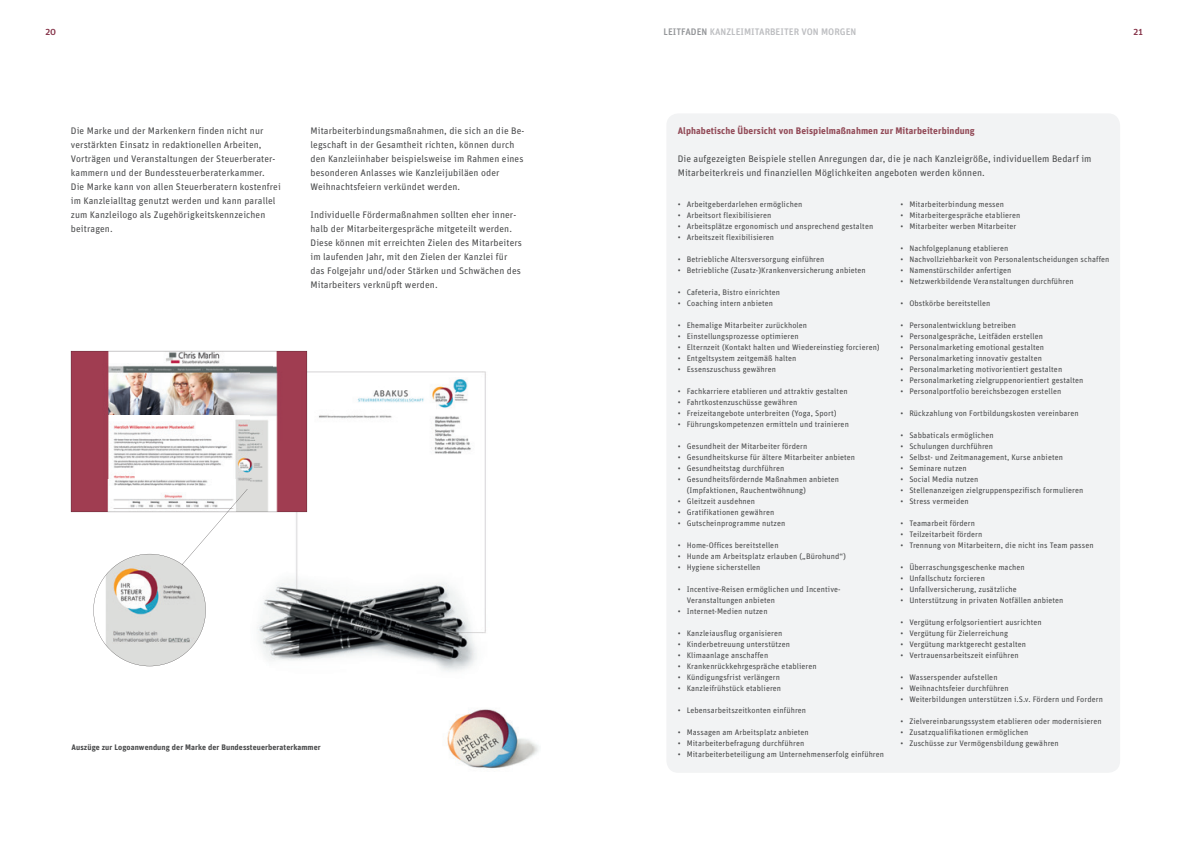
<style>
.page{position:relative;width:1191px;height:842px;background:#fff}
.page>*{position:absolute;margin:0;border:0;box-sizing:border-box;transform-origin:0 0}
.t1{font:9.5px/14px "Unit";letter-spacing:.01em;color:#4b4c4d}
.t2{font:700 9.5px "Unit";letter-spacing:.01em;color:#924a57}
.t3{font:500 9.5px "Unit";color:#bcbdc0}
.t4{font:500 9.5px "Unit";color:#843046}
.t5{font:8px/11px "Unit";letter-spacing:.01em;color:#4b4c4d}
.t6{font:700 8px "Unit";letter-spacing:.01em;color:#4b4c4d}
.s1{color:#939598}
</style>
<div class="page">
<div style="left:666px;top:113px;width:454px;height:660px;background:#f2f3f4;border-radius:12px"></div>
<img style="left:307px;top:371px;width:179px;height:301px">
<img style="left:447px;top:709px;width:92px;height:60px">
<svg style="left:71px;top:351px;width:236px;height:315px"></svg>
<p class="t4" style="left:45px;top:26px;width:12px">20</p>
<p class="t3" style="left:663px;top:26px;width:194px"><span class="s1">LEITFADEN</span> KANZLEIMITARBEITER VON MORGEN</p>
<p class="t4" style="left:1133px;top:26px;width:11px">21</p>
<p class="t1" style="left:71px;top:124px;width:211px">Die Marke und der Markenkern finden nicht nur verstärkten Einsatz in redaktionellen Arbeiten, Vorträgen und Veranstaltungen der Steuerberater&shy;kammern und der Bundessteuerberaterkammer.<br>Die Marke kann von allen Steuerberatern kostenfrei im Kanzleialltag genutzt werden und kann parallel zum Kanzleilogo als Zugehörigkeitskennzeichen beitragen.</p>
<p class="t1" style="left:310px;top:124px;width:215px">Mitarbeiterbindungsmaßnahmen, die sich an die Be&shy;legschaft in der Gesamtheit richten, können durch den Kanzleiinhaber beispielsweise im Rahmen eines besonderen Anlasses wie Kanzleijubiläen oder Weihnachtsfeiern verkündet werden.</p>
<p class="t1" style="left:310px;top:208px;width:213px">Individuelle Fördermaßnahmen sollten eher inner&shy;halb der Mitarbeitergespräche mitgeteilt werden.<br>Diese können mit erreichten Zielen des Mitarbeiters im laufenden Jahr, mit den Zielen der Kanzlei für das Folgejahr und/oder Stärken und Schwächen des Mitarbeiters verknüpft werden.</p>
<p class="t6" style="left:72px;top:742px;width:251px">Auszüge zur Logoanwendung der Marke der Bundessteuerberaterkammer</p>
<p class="t2" style="left:677px;top:125px;width:298px">Alphabetische Übersicht von Beispielmaßnahmen zur Mitarbeiterbindung</p>
<p class="t1" style="left:677px;top:152px;width:415px">Die aufgezeigten Beispiele stellen Anregungen dar, die je nach Kanzleigröße, individuellem Bedarf im<br>Mitarbeiterkreis und finanziellen Möglichkeiten angeboten werden können.</p>
<p class="t5" style="left:677px;top:199px;width:126px">• Arbeitgeberdarlehen ermöglichen</p>
<p class="t5" style="left:677px;top:210px;width:95px">• Arbeitsort flexibilisieren</p>
<p class="t5" style="left:677px;top:221px;width:197px">• Arbeitsplätze ergonomisch und ansprechend gestalten</p>
<p class="t5" style="left:677px;top:232px;width:98px">• Arbeitszeit flexibilisieren</p>
<p class="t5" style="left:677px;top:254px;width:148px">• Betriebliche Altersversorgung einführen</p>
<p class="t5" style="left:677px;top:265px;width:190px">• Betriebliche (Zusatz-)Krankenversicherung anbieten</p>
<p class="t5" style="left:677px;top:287px;width:104px">• Cafeteria, Bistro einrichten</p>
<p class="t5" style="left:677px;top:298px;width:97px">• Coaching intern anbieten</p>
<p class="t5" style="left:677px;top:320px;width:131px">• Ehemalige Mitarbeiter zurückholen</p>
<p class="t5" style="left:677px;top:331px;width:123px">• Einstellungsprozesse optimieren</p>
<p class="t5" style="left:677px;top:342px;width:204px">• Elternzeit (Kontakt halten und Wiedereinstieg forcieren)</p>
<p class="t5" style="left:677px;top:353px;width:120px">• Entgeltsystem zeitgemäß halten</p>
<p class="t5" style="left:677px;top:364px;width:100px">• Essenszuschuss gewähren</p>
<p class="t5" style="left:677px;top:386px;width:171px">• Fachkarriere etablieren und attraktiv gestalten</p>
<p class="t5" style="left:677px;top:397px;width:121px">• Fahrtkostenzuschüsse gewähren</p>
<p class="t5" style="left:677px;top:408px;width:161px">• Freizeitangebote unterbreiten (Yoga, Sport)</p>
<p class="t5" style="left:677px;top:419px;width:173px">• Führungskompetenzen ermitteln und trainieren</p>
<p class="t5" style="left:677px;top:441px;width:131px">• Gesundheit der Mitarbeiter fördern</p>
<p class="t5" style="left:677px;top:452px;width:179px">• Gesundheitskurse für ältere Mitarbeiter anbieten</p>
<p class="t5" style="left:677px;top:463px;width:108px">• Gesundheitstag durchführen</p>
<p class="t5" style="left:686px;top:474px;width:154px;text-indent:-9px">• Gesundheitsfördernde Maßnahmen anbieten (Impfaktionen, Rauchentwöhnung)</p>
<p class="t5" style="left:677px;top:496px;width:79px">• Gleitzeit ausdehnen</p>
<p class="t5" style="left:677px;top:507px;width:98px">• Gratifikationen gewähren</p>
<p class="t5" style="left:677px;top:518px;width:109px">• Gutscheinprogramme nutzen</p>
<p class="t5" style="left:677px;top:540px;width:102px">• Home-Offices bereitstellen</p>
<p class="t5" style="left:677px;top:551px;width:170px">• Hunde am Arbeitsplatz erlauben („Bürohund“)</p>
<p class="t5" style="left:677px;top:562px;width:84px">• Hygiene sicherstellen</p>
<p class="t5" style="left:686px;top:584px;width:155px;text-indent:-9px">• Incentive-Reisen ermöglichen und Incentive-<br>Veranstaltungen anbieten</p>
<p class="t5" style="left:677px;top:606px;width:91px">• Internet-Medien nutzen</p>
<p class="t5" style="left:677px;top:628px;width:106px">• Kanzleiausflug organisieren</p>
<p class="t5" style="left:677px;top:639px;width:114px">• Kinderbetreuung unterstützen</p>
<p class="t5" style="left:677px;top:650px;width:92px">• Klimaanlage anschaffen</p>
<p class="t5" style="left:677px;top:661px;width:141px">• Krankenrückkehrgespräche etablieren</p>
<p class="t5" style="left:677px;top:672px;width:104px">• Kündigungsfrist verlängern</p>
<p class="t5" style="left:677px;top:683px;width:105px">• Kanzleifrühstück etablieren</p>
<p class="t5" style="left:677px;top:705px;width:130px">• Lebensarbeitszeitkonten einführen</p>
<p class="t5" style="left:677px;top:727px;width:133px">• Massagen am Arbeitsplatz anbieten</p>
<p class="t5" style="left:677px;top:738px;width:128px">• Mitarbeiterbefragung durchführen</p>
<p class="t5" style="left:677px;top:749px;width:208px">• Mitarbeiterbeteiligung am Unternehmenserfolg einführen</p>
<p class="t5" style="left:900px;top:199px;width:105px">• Mitarbeiterbindung messen</p>
<p class="t5" style="left:900px;top:210px;width:122px">• Mitarbeitergespräche etablieren</p>
<p class="t5" style="left:900px;top:221px;width:117px">• Mitarbeiter werben Mitarbeiter</p>
<p class="t5" style="left:900px;top:243px;width:110px">• Nachfolgeplanung etablieren</p>
<p class="t5" style="left:900px;top:254px;width:210px">• Nachvollziehbarkeit von Personalentscheidungen schaffen</p>
<p class="t5" style="left:900px;top:265px;width:113px">• Namenstürschilder anfertigen</p>
<p class="t5" style="left:900px;top:276px;width:175px">• Netzwerkbildende Veranstaltungen durchführen</p>
<p class="t5" style="left:900px;top:298px;width:92px">• Obstkörbe bereitstellen</p>
<p class="t5" style="left:900px;top:320px;width:117px">• Personalentwicklung betreiben</p>
<p class="t5" style="left:900px;top:331px;width:144px">• Personalgespräche, Leitfäden erstellen</p>
<p class="t5" style="left:900px;top:342px;width:145px">• Personalmarketing emotional gestalten</p>
<p class="t5" style="left:900px;top:353px;width:143px">• Personalmarketing innovativ gestalten</p>
<p class="t5" style="left:900px;top:364px;width:163px">• Personalmarketing motivorientiert gestalten</p>
<p class="t5" style="left:900px;top:375px;width:185px">• Personalmarketing zielgruppenorientiert gestalten</p>
<p class="t5" style="left:900px;top:386px;width:162px">• Personalportfolio bereichsbezogen erstellen</p>
<p class="t5" style="left:900px;top:408px;width:180px">• Rückzahlung von Fortbildungskosten vereinbaren</p>
<p class="t5" style="left:900px;top:430px;width:95px">• Sabbaticals ermöglichen</p>
<p class="t5" style="left:900px;top:441px;width:94px">• Schulungen durchführen</p>
<p class="t5" style="left:900px;top:452px;width:164px">• Selbst- und Zeitmanagement, Kurse anbieten</p>
<p class="t5" style="left:900px;top:463px;width:68px">• Seminare nutzen</p>
<p class="t5" style="left:900px;top:474px;width:80px">• Social Media nutzen</p>
<p class="t5" style="left:900px;top:485px;width:184px">• Stellenanzeigen zielgruppenspezifisch formulieren</p>
<p class="t5" style="left:900px;top:496px;width:70px">• Stress vermeiden</p>
<p class="t5" style="left:900px;top:518px;width:76px">• Teamarbeit fördern</p>
<p class="t5" style="left:900px;top:529px;width:83px">• Teilzeitarbeit fördern</p>
<p class="t5" style="left:900px;top:540px;width:195px">• Trennung von Mitarbeitern, die nicht ins Team passen</p>
<p class="t5" style="left:900px;top:562px;width:126px">• Überraschungsgeschenke machen</p>
<p class="t5" style="left:900px;top:573px;width:86px">• Unfallschutz forcieren</p>
<p class="t5" style="left:900px;top:584px;width:118px">• Unfallversicherung, zusätzliche</p>
<p class="t5" style="left:900px;top:595px;width:165px">• Unterstützung in privaten Notfällen anbieten</p>
<p class="t5" style="left:900px;top:617px;width:143px">• Vergütung erfolgsorientiert ausrichten</p>
<p class="t5" style="left:900px;top:628px;width:109px">• Vergütung für Zielerreichung</p>
<p class="t5" style="left:900px;top:639px;width:127px">• Vergütung marktgerecht gestalten</p>
<p class="t5" style="left:900px;top:650px;width:120px">• Vertrauensarbeitszeit einführen</p>
<p class="t5" style="left:900px;top:672px;width:99px">• Wasserspender aufstellen</p>
<p class="t5" style="left:900px;top:683px;width:110px">• Weihnachtsfeier durchführen</p>
<p class="t5" style="left:900px;top:694px;width:204px">• Weiterbildungen unterstützen i.S.v. Fördern und Fordern</p>
<p class="t5" style="left:900px;top:716px;width:203px">• Zielvereinbarungssystem etablieren oder modernisieren</p>
<p class="t5" style="left:900px;top:727px;width:130px">• Zusatzqualifikationen ermöglichen</p>
<p class="t5" style="left:900px;top:738px;width:160px">• Zuschüsse zur Vermögensbildung gewähren</p>
</div>
